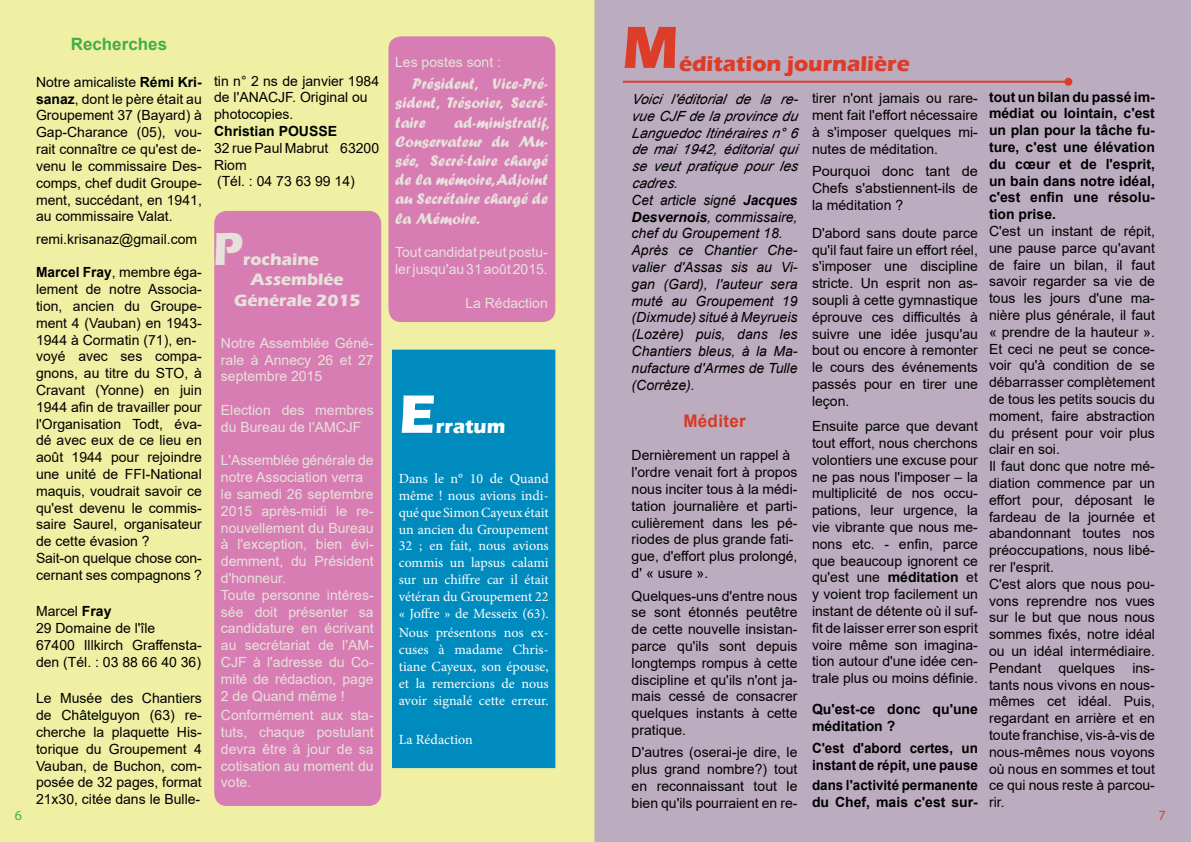
<style>
.page{position:relative;width:1191px;height:842px;background:#fff}
.page>*{position:absolute;margin:0;border:0;box-sizing:border-box;transform-origin:0 0}
.t1{font:700 61.6px "Eras ITC";color:#dc3d28}
.t2{font:700 56px "Eras ITC";color:#fff}
.t3{font:700 47.6px "Eras ITC";color:#e8e1db}
.t4{font:700 22px "Eras ITC";color:#dc3d28}
.t5{font:700 20px "Eras ITC";color:#fff}
.t6{font:700 17.3px "Arial";letter-spacing:.02em;color:#d23d28}
.t7{font:700 17px "Eras ITC";color:#e8e1db}
.t8{font:700 17px "Arial";color:#41ad49}
.t9{font:16px/19.2px "Forte";color:#e8e1db;text-align:justify}
.t10{font:14px/16.8px "Arial";color:#000;text-align:justify}
.t11{font:14px/16.8px "Arial";color:#e8e1db}
.t12{font:italic 14px/16.8px "Arial";color:#000}
.t13{font:14px/16.8px "Minion Pro";color:#fff;text-align:justify}
.t14{font:700 14px/16.8px "Arial";color:#000}
.t15{font:700 14px/16.8px "Arial";color:#000;scale:.96 1}
.t16{font:14px/16.8px "Arial";color:#000;text-align:justify;scale:1.04 1}
.t17{font:14px "Myriad Pro";color:#41ad49}
.t18{font:14px "Myriad Pro";color:#dc3d28}
.s1{font-weight:700}
</style>
<div class="page">
<div style="left:0;top:0;width:594px;height:842px;background:#f0f0a4"></div>
<div style="left:594px;top:0;width:597px;height:842px;background:#bcacbf"></div>
<hr style="left:623px;top:81px;width:445px;height:2px;background:#dc3d28">
<div style="left:1064px;top:78px;width:8px;height:8px;background:#dc3d28;border-radius:50%"></div>
<div style="left:215px;top:211px;width:166px;height:594px;background:#d77db3;border-radius:12px"></div>
<div style="left:214px;top:211px;width:167px;height:595px;border:1px solid #d77db3;border-radius:12px"></div>
<div style="left:389px;top:37px;width:166px;height:284px;background:#d77db3;border-radius:12px"></div>
<div style="left:388px;top:36px;width:167px;height:286px;border:1px solid #d77db3;border-radius:12px"></div>
<div style="left:392px;top:350px;width:163px;height:418px;background:#008bbf"></div>
<h1 class="t1" style="left:622px;top:12px;width:58px">M</h1>
<p class="t8" style="left:71px;top:32px;width:98px">Recherches</p>
<p class="t10" style="left:36px;top:73px;width:167px">Notre amicaliste <span class="s1">Rémi Kri&shy;sanaz</span>, dont le père était au Groupement 37 (Bayard) à Gap-Charance (05), vou&shy;rait connaître ce qu'est de&shy;venu le commissaire Des&shy;comps, chef dudit Groupe&shy;ment, succédant, en 1941, au commissaire Valat.</p>
<p class="t10" style="left:36px;top:230px;width:163px">remi.krisanaz@gmail.com</p>
<p class="t10" style="left:36px;top:264px;width:167px;text-align:left"><span class="s1">Marcel Fray</span>, membre éga&shy;lement de notre Associa&shy;tion, ancien du Groupe&shy;ment 4 (Vauban) en 1943-<br>1944 à Cormatin (71), en&shy;voyé avec ses compa&shy;gnons, au titre du STO, à<br>Cravant (Yonne) en juin<br>1944 afin de travailler pour l'Organisation Todt, éva&shy;dé avec eux de ce lieu en août 1944 pour rejoindre une unité de FFI-National maquis, voudrait savoir ce qu'est devenu le commis&shy;saire Saurel, organisateur de cette évasion ?<br>Sait-on quelque chose con&shy;cernant ses compagnons ?</p>
<p class="t10" style="left:36px;top:603px;width:167px;text-align:left">Marcel <span class="s1">Fray<br></span>29 Domaine de l'île<br>67400 Illkirch Graffensta&shy;den (Tél. : 03 88 66 40 36)</p>
<p class="t10" style="left:36px;top:690px;width:167px">Le Musée des Chantiers de Châtelguyon (63) re&shy;cherche la plaquette His&shy;torique du Groupement 4<br>Vauban, de Buchon, com&shy;posée de 32 pages, format 21x30, citée dans le Bulle-</p>
<h3 class="t4" style="left:679px;top:51px;width:232px">éditation journalière</h3>
<p class="t11" style="left:395px;top:54px;width:107px">Les postes sont :</p>
<p class="t9" style="left:395px;top:74px;width:154px;text-indent:17px">Président, Vice-Pré&shy;sident, Trésorier, Secré&shy;taire</p>
<p class="t10" style="left:214px;top:72px;width:166px;text-align:left">tin n° 2 ns de janvier 1984 de l'ANACJF. Original ou photocopies.</p>
<p class="t14" style="left:214px;top:123px;width:124px">Christian POUSSE</p>
<p class="t10" style="left:214px;top:139px;width:167px;text-align:left">32 rue Paul Mabrut 63200<br>Riom<br>(Tél. : 04 73 63 99 14)</p>
<p class="t14" style="left:989px;top:88px;width:167px;text-align:justify">tout un bilan du passé im&shy;médiat ou lointain, c'est un plan pour la tâche fu&shy;ture, c'est une élévation du cœur et de l'esprit, un bain dans notre idéal, c'est enfin une résolu&shy;tion prise.</p>
<p class="t10" style="left:989px;top:223px;width:167px;text-align:left">C'est un instant de répit, une pause parce qu'avant de faire un bilan, il faut savoir regarder sa vie de tous les jours d'une ma&shy;nière plus générale, il faut « prendre de la hauteur ».<br>Et ceci ne peut se conce&shy;voir qu'à condition de se débarrasser complètement de tous les petits soucis du moment, faire abstraction du présent pour voir plus clair en soi.<br>Il faut donc que notre mé&shy;diation commence par un effort pour, déposant le fardeau de la journée et abandonnant toutes nos préoccupations, nous libé&shy;rer l'esprit.<br>C'est alors que nous pou&shy;vons reprendre nos vues sur le but que nous nous sommes fixés, notre idéal ou un idéal intermédiaire.<br>Pendant quelques ins&shy;tants nous vivons en nous&shy;mêmes cet idéal. Puis, regardant en arrière et en toute franchise, vis-à-vis de nous-mêmes nous voyons où nous en sommes et tout ce qui nous reste à parcou&shy;rir.</p>
<p class="t10" style="left:812px;top:90px;width:167px">tirer n'ont jamais ou rare&shy;ment fait l'effort nécessaire à s'imposer quelques mi&shy;nutes de méditation.</p>
<p class="t16" style="left:812px;top:163px;width:161px">Pourquoi donc tant de Chefs s'abstiennent-ils de la méditation ?</p>
<p class="t10" style="left:812px;top:224px;width:167px">D'abord sans doute parce qu'il faut faire un effort réel, s'imposer une discipline stricte. Un esprit non as&shy;soupli à cette gymnastique éprouve ces difficultés à suivre une idée jusqu'au bout ou encore à remonter le cours des événements passés pour en tirer une leçon.</p>
<p class="t10" style="left:812px;top:418px;width:167px">Ensuite parce que devant tout effort, nous cherchons volontiers une excuse pour ne pas nous l'imposer – la multiplicité de nos occu&shy;pations, leur urgence, la vie vibrante que nous me&shy;nons etc. - enfin, parce que beaucoup ignorent ce qu'est une <span class="s1">méditation</span> et y voient trop facilement un instant de détente où il suf&shy;fit de laisser errer son esprit voire même son imagina&shy;tion autour d'une idée cen&shy;trale plus ou moins définie.</p>
<p class="t14" style="left:812px;top:701px;width:167px">Qu'est-ce donc qu'une méditation ?</p>
<p class="t15" style="left:812px;top:740px;width:174px">C'est d'abord certes, un instant de répit, une pause</p>
<p class="t15" style="left:812px;top:777px;width:174px">dans l'activité permanente du Chef, mais c'est sur-</p>
<p class="t12" style="left:631px;top:91px;width:171px">Voici l'éditorial de la re&shy;vue CJF de la province du<br>Languedoc Itinéraires n° 6 de mai 1942, éditorial qui se veut pratique pour les cadres.<br>Cet article signé <span class="s1">Jacques<br>Desvernois</span>, commissaire, chef du Groupement 18.<br>Après ce Chantier Che&shy;valier d'Assas sis au Vi&shy;gan (Gard), l'auteur sera muté au Groupement 19 (Dixmude) situé à Meyrueis (Lozère) puis, dans les<br>Chantiers bleus, à la Ma&shy;nufacture d'Armes de Tulle (Corrèze).</p>
<p class="t6" style="left:683px;top:409px;width:64px">Méditer</p>
<p class="t10" style="left:631px;top:447px;width:167px;text-align:left">Dernièrement un rappel à l'ordre venait fort à propos nous inciter tous à la médi&shy;tation journalière et parti&shy;culièrement dans les pé&shy;riodes de plus grande fati&shy;gue, d'effort plus prolongé, d' « usure ».</p>
<p class="t10" style="left:631px;top:587px;width:167px">Quelques-uns d'entre nous se sont étonnés peutêtre de cette nouvelle insistan&shy;parce qu'ils sont depuis longtemps rompus à cette discipline et qu'ils n'ont ja&shy;mais cessé de consacrer quelques instants à cette pratique.</p>
<p class="t10" style="left:631px;top:744px;width:167px">D'autres (oserai-je dire, le plus grand nombre?) tout en reconnaissant tout le bien qu'ils pourraient en re-</p>
<p class="t9" style="left:395px;top:112px;width:156px;text-indent:59px">ad-ministratif, Conservateur du Mu&shy;sée, Secré-taire chargé de la mémoire, Adjoint au Secrétaire chargé de la Mémoire.</p>
<p class="t11" style="left:395px;top:244px;width:154px">Tout candidat peut postu&shy;ler jusqu'au 31 août 2015.</p>
<p class="t11" style="left:465px;top:294px;width:84px">La Rédaction</p>
<h3 class="t3" style="left:213px;top:222px;width:32px">P</h3>
<p class="t7" style="left:243px;top:249px;width:77px">rochaine</p>
<p class="t7" style="left:251px;top:270px;width:94px">Assemblée</p>
<p class="t7" style="left:234px;top:290px;width:128px">Générale 2015</p>
<p class="t11" style="left:221px;top:334px;width:154px;text-align:justify">Notre Assemblée Géné&shy;rale à Annecy 26 et 27 septembre 2015</p>
<p class="t11" style="left:221px;top:402px;width:154px">Election des membres du Bureau de l'AMCJF</p>
<p class="t11" style="left:221px;top:452px;width:154px">L'Assemblée générale de notre Association verra le samedi 26 septembre<br>2015 après-midi le re&shy;nouvellement du Bureau à l'exception, bien évi&shy;demment, du Président d'honneur.<br>Toute personne intéres&shy;sée doit présenter sa candidature en écrivant au secrétariat de l'AM-<br>CJF à l'adresse du Co&shy;mité de rédaction, page<br>2 de Quand même !</p>
<p class="t11" style="left:221px;top:707px;width:154px;text-align:justify">Conformément aux sta&shy;tuts, chaque postulant devra être à jour de sa cotisation au moment du vote.</p>
<h2 class="t2" style="left:399px;top:382px;width:38px">E</h2>
<h3 class="t5" style="left:436px;top:415px;width:71px">rratum</h3>
<p class="t13" style="left:399px;top:470px;width:151px">Dans le n° 10 de Quand même ! nous avions indi&shy;qué que Simon Cayeux était un ancien du Groupement 32 ; en fait, nous avions commis un lapsus calami sur un chiffre car il était vétéran du Groupement 22 « Joffre » de Messeix (63).</p>
<p class="t13" style="left:399px;top:624px;width:151px">Nous présentons nos ex&shy;cuses à madame Chris&shy;tiane Cayeux, son épouse, et la remercions de nous avoir signalé cette erreur.</p>
<p class="t13" style="left:399px;top:731px;width:76px">La Rédaction</p>
<p class="t17" style="left:15px;top:806px;width:9px">6</p>
<p class="t18" style="left:1158px;top:806px;width:9px">7</p>
</div>
